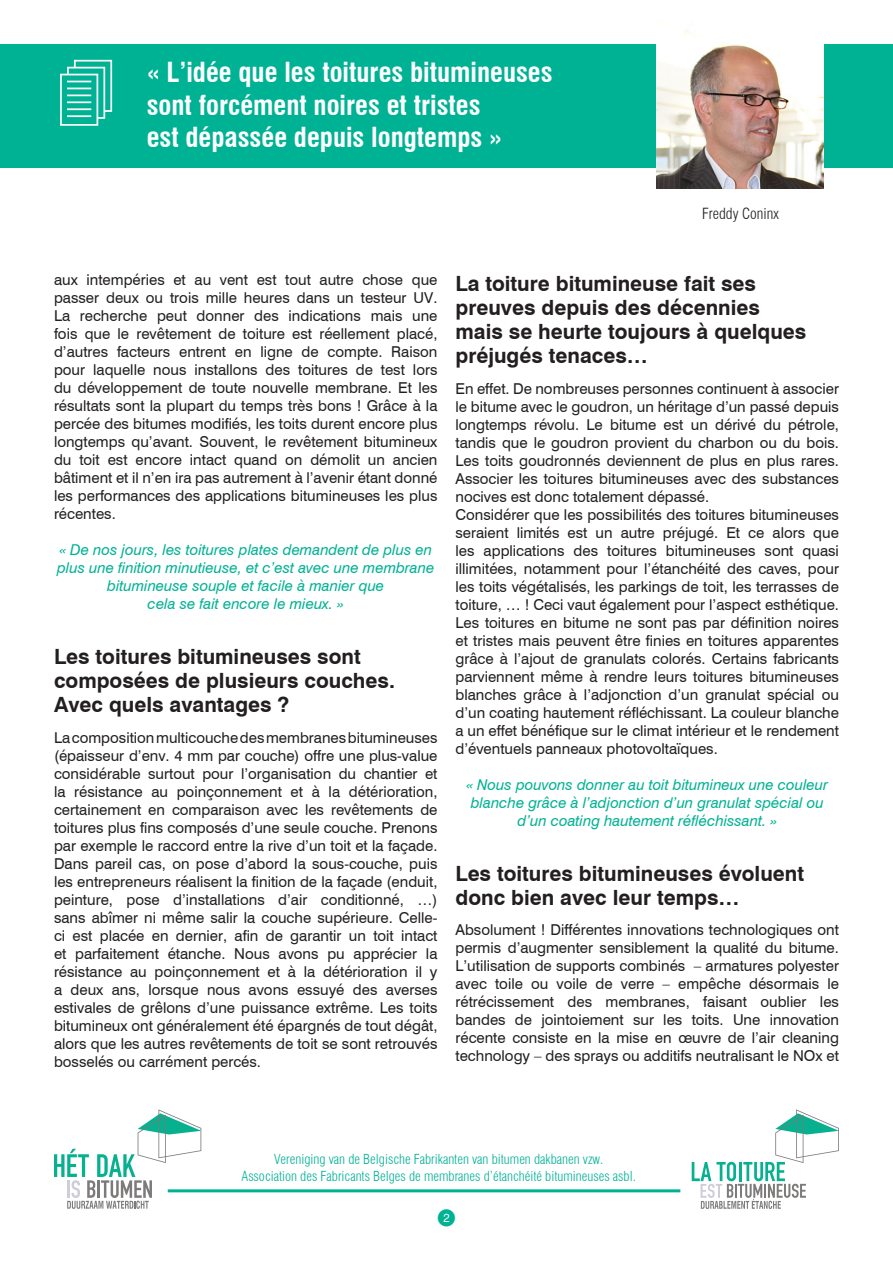
<style>
.page{position:relative;width:893px;height:1263px;background:#fff}
.page>*{position:absolute;margin:0;border:0;box-sizing:border-box;transform-origin:0 0}
.t1{font:700 condensed 27px/32.4px "Swiss 721 BT";color:#fff}
.t2{font:700 21px/24px "Swiss 721 BT";color:#231f20}
.t3{font:18px "Numerics P03";color:#00b294}
.t4{font:15px/18px "Swiss 721 BT";color:#231f20;text-align:justify}
.t5{font:italic 15px/18px "Swiss 721 BT";color:#00b294;text-align:center}
.t6{font:300 condensed 15px "Swiss 721 BT";color:#231f20}
.t7{font:300 condensed 13.5px/16.2px "Swiss 721 BT";color:#00b294;text-align:center}
</style>
<div class="page">
<svg style="left:54px;top:1109px;width:147px;height:100px"></svg>
<svg style="left:692px;top:1109px;width:147px;height:100px"></svg>
<hr style="left:168px;top:1189px;width:512px;height:3px;background:#00b294">
<div style="left:0;top:45px;width:893px;height:123px;background:#00b294"></div>
<img style="left:657px;top:29px;width:167px;height:159px">
<h1 class="t1" style="left:147px;top:56px;width:407px;text-indent:-93px">✔ « L’idée que les toitures bitumineuses sont forcément noires et tristes<br>est dépassée depuis longtemps »</h1>
<p class="t6" style="left:702px;top:204px;width:78px">Freddy Coninx</p>
<p class="t4" style="left:54px;top:271px;width:385px">aux intempéries et au vent est tout autre chose que passer deux ou trois mille heures dans un testeur UV.<br>La recherche peut donner des indications mais une fois que le revêtement de toiture est réellement placé, d’autres facteurs entrent en ligne de compte. Raison pour laquelle nous installons des toitures de test lors du développement de toute nouvelle membrane. Et les résultats sont la plupart du temps très bons ! Grâce à la percée des bitumes modifiés, les toits durent encore plus longtemps qu’avant. Souvent, le revêtement bitumineux du toit est encore intact quand on démolit un ancien bâtiment et il n’en ira pas autrement à l’avenir étant donné les performances des applications bitumineuses les plus récentes.</p>
<p class="t5" style="left:57px;top:541px;width:379px">« De nos jours, les toitures plates demandent de plus en plus une finition minutieuse, et c’est avec une membrane bitumineuse souple et facile à manier que<br>cela se fait encore le mieux. »</p>
<h2 class="t2" style="left:54px;top:644px;width:342px">Les toitures bitumineuses sont composées de plusieurs couches.<br>Avec quels avantages ?</h2>
<p class="t4" style="left:54px;top:728px;width:385px">La composition multicouche des membranes bitumineuses (épaisseur d’env. 4 mm par couche) offre une plus-value considérable surtout pour l’organisation du chantier et la résistance au poinçonnement et à la détérioration, certainement en comparaison avec les revêtements de toitures plus fins composés d’une seule couche. Prenons par exemple le raccord entre la rive d’un toit et la façade.<br>Dans pareil cas, on pose d’abord la sous-couche, puis les entrepreneurs réalisent la finition de la façade (enduit, peinture, pose d’installations d’air conditionné, …) sans abîmer ni même salir la couche supérieure. Celle&shy;ci est placée en dernier, afin de garantir un toit intact et parfaitement étanche. Nous avons pu apprécier la résistance au poinçonnement et à la détérioration il y a deux ans, lorsque nous avons essuyé des averses estivales de grêlons d’une puissance extrême. Les toits bitumineux ont généralement été épargnés de tout dégât, alors que les autres revêtements de toit se sont retrouvés bosselés ou carrément percés.</p>
<h2 class="t2" style="left:455px;top:271px;width:352px">La toiture bitumineuse fait ses preuves depuis des décennies mais se heurte toujours à quelques préjugés tenaces…</h2>
<p class="t4" style="left:455px;top:379px;width:385px;text-align:left">En effet. De nombreuses personnes continuent à associer le bitume avec le goudron, un héritage d’un passé depuis longtemps révolu. Le bitume est un dérivé du pétrole, tandis que le goudron provient du charbon ou du bois.<br>Les toits goudronnés deviennent de plus en plus rares.<br>Associer les toitures bitumineuses avec des substances nocives est donc totalement dépassé.<br>Considérer que les possibilités des toitures bitumineuses seraient limités est un autre préjugé. Et ce alors que les applications des toitures bitumineuses sont quasi illimitées, notamment pour l’étanchéité des caves, pour les toits végétalisés, les parkings de toit, les terrasses de toiture, … ! Ceci vaut également pour l’aspect esthétique.<br>Les toitures en bitume ne sont pas par définition noires et tristes mais peuvent être finies en toitures apparentes grâce à l’ajout de granulats colorés. Certains fabricants parviennent même à rendre leurs toitures bitumineuses blanches grâce à l’adjonction d’un granulat spécial ou d’un coating hautement réfléchissant. La couleur blanche a un effet bénéfique sur le climat intérieur et le rendement d’éventuels panneaux photovoltaïques.</p>
<p class="t5" style="left:466px;top:775px;width:363px">« Nous pouvons donner au toit bitumineux une couleur blanche grâce à l’adjonction d’un granulat spécial ou d’un coating hautement réfléchissant. »</p>
<h2 class="t2" style="left:455px;top:861px;width:350px">Les toitures bitumineuses évoluent donc bien avec leur temps…</h2>
<p class="t4" style="left:455px;top:921px;width:385px">Absolument ! Différentes innovations technologiques ont permis d’augmenter sensiblement la qualité du bitume.<br>L’utilisation de supports combinés – armatures polyester avec toile ou voile de verre – empêche désormais le rétrécissement des membranes, faisant oublier les bandes de jointoiement sur les toits. Une innovation récente consiste en la mise en œuvre de l’air cleaning technology – des sprays ou additifs neutralisant le NOx et</p>
<p class="t7" style="left:241px;top:1151px;width:396px">Vereniging van de Belgische Fabrikanten van bitumen dakbanen vzw.<br>Association des Fabricants Belges de membranes d’étanchéité bitumineuses asbl.</p>
<p class="t3" style="left:437px;top:1209px;width:19px">W</p>
</div>
